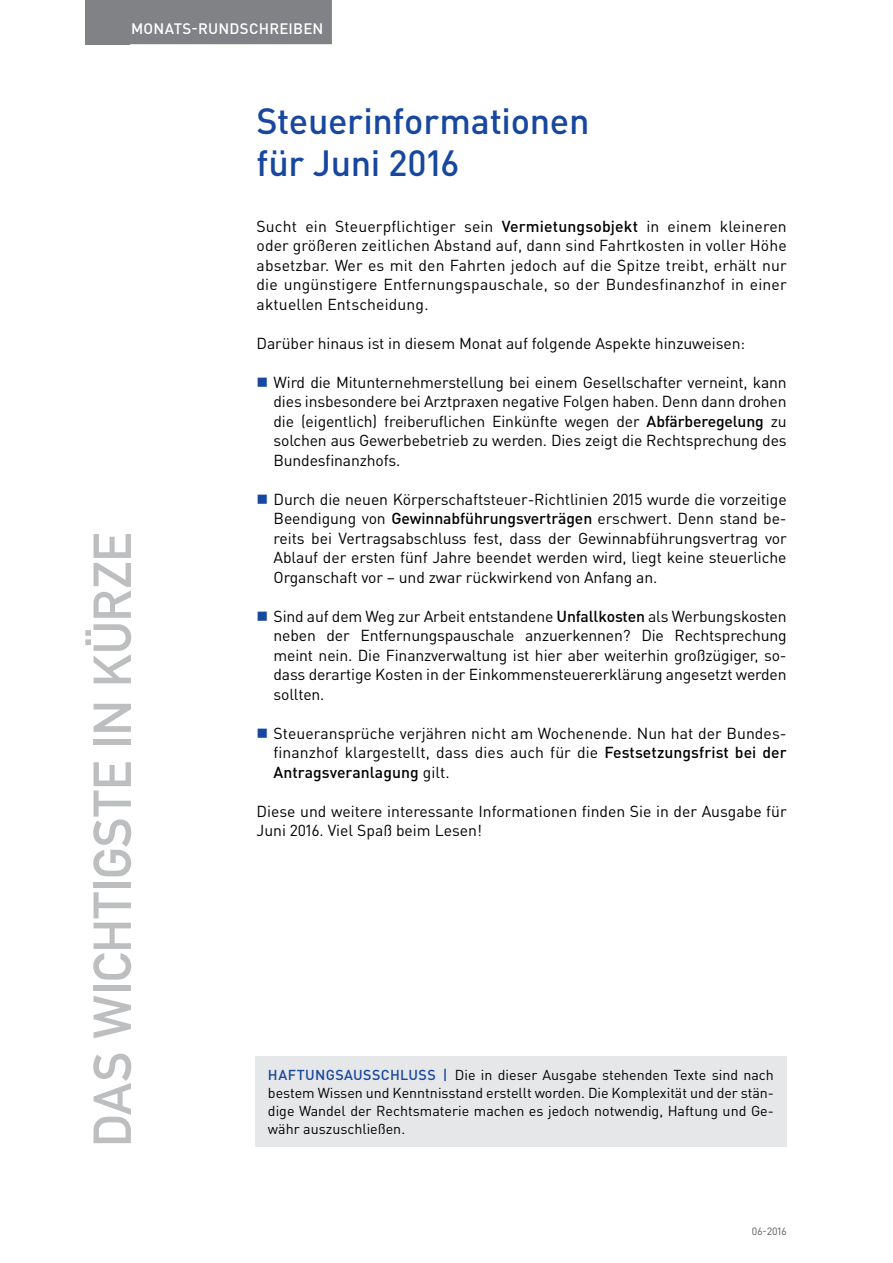
<style>
.page{position:relative;width:893px;height:1263px;background:#fff}
.page>*{position:absolute;margin:0;border:0;box-sizing:border-box;transform-origin:0 0}
.t1{font:52.5px "DIN Mittelschrift Std";color:#bcbec0}
.t2{font:500 36px/42px "DIN Pro";letter-spacing:-.01em;color:#17479e}
.t3{font:15.75px/19.5px "DIN Pro";letter-spacing:-.005em;color:#000;text-align:justify}
.t4{font:500 15px "DIN Pro";letter-spacing:.015em;color:#fff}
.t5{font:14.25px/18px "DIN Pro";color:#000;text-align:justify}
.t6{font:10.5px "DIN Pro";color:#58595b}
.s1{font-weight:500}
.s2{font-weight:500;color:#17479e}
</style>
<div class="page">
<div style="left:85px;top:0;width:45px;height:44px;background:#808285"></div>
<div style="left:122px;top:0;width:210px;height:44px;background:#808285"></div>
<div style="left:255px;top:1057px;width:532px;height:90px;background:#e6e7e8"></div>
<p class="t4" style="left:131px;top:18px;width:194px">MONATS-RUNDSCHREIBEN</p>
<h1 class="t1" style="left:82px;top:1147px;width:616px;rotate:-90deg">DAS WICHTIGSTE IN KÜRZE</h1>
<h2 class="t2" style="left:257px;top:99px;width:334px">Steuerinformationen für Juni 2016</h2>
<p class="t3" style="left:257px;top:216px;width:532px">Sucht ein Steuerpflichtiger sein <span class="s1">Vermietungsobjekt</span> in einem kleineren oder größeren zeitlichen Abstand auf, dann sind Fahrtkosten in voller Höhe absetzbar. Wer es mit den Fahrten jedoch auf die Spitze treibt, erhält nur die ungünstigere Entfernungspauschale, so der Bundesfinanzhof in einer aktuellen Entscheidung.</p>
<p class="t3" style="left:257px;top:333px;width:490px">Darüber hinaus ist in diesem Monat auf folgende Aspekte hinzuweisen:</p>
<p class="t3" style="left:274px;top:372px;width:515px">Wird die Mitunternehmerstellung bei einem Gesellschafter verneint, kann dies insbesondere bei Arztpraxen negative Folgen haben. Denn dann drohen die (eigentlich) freiberuflichen Einkünfte wegen der <span class="s1">Abfärberegelung</span> zu solchen aus Gewerbebetrieb zu werden. Dies zeigt die Rechtsprechung des Bundesfinanzhofs.</p>
<p class="t3" style="left:274px;top:489px;width:515px">Durch die neuen Körperschaftsteuer-Richtlinien 2015 wurde die vorzeitige Beendigung von <span class="s1">Gewinnabführungsverträgen</span> erschwert. Denn stand be&shy;reits bei Vertragsabschluss fest, dass der Gewinnabführungsvertrag vor Ablauf der ersten fünf Jahre beendet werden wird, liegt keine steuerliche Organschaft vor – und zwar rückwirkend von Anfang an.</p>
<p class="t3" style="left:274px;top:606px;width:515px">Sind auf dem Weg zur Arbeit entstandene <span class="s1">Unfallkosten</span> als Werbungskosten neben der Entfernungspauschale anzuerkennen? Die Rechtsprechung meint nein. Die Finanzverwaltung ist hier aber weiterhin großzügiger, so&shy;dass derartige Kosten in der Einkommensteuererklärung angesetzt werden sollten.</p>
<p class="t3" style="left:274px;top:723px;width:515px">Steueransprüche verjähren nicht am Wochenende. Nun hat der Bundes&shy;finanzhof klargestellt, dass dies auch für die <span class="s1">Festsetzungsfrist bei der Antragsveranlagung</span> gilt.</p>
<p class="t3" style="left:257px;top:801px;width:532px">Diese und weitere interessante Informationen finden Sie in der Ausgabe für<br>Juni 2016. Viel Spaß beim Lesen!</p>
<p class="t5" style="left:268px;top:1065px;width:508px"><span class="s2">HAFTUNGSAUSSCHLUSS |</span> Die in dieser Ausgabe stehenden Texte sind nach bestem Wissen und Kenntnisstand erstellt worden. Die Komplexität und der stän&shy;dige Wandel der Rechtsmaterie machen es jedoch notwendig, Haftung und Ge&shy;währ auszuschließen.</p>
<p class="t6" style="left:752px;top:1224px;width:36px">06-2016</p>
</div>
